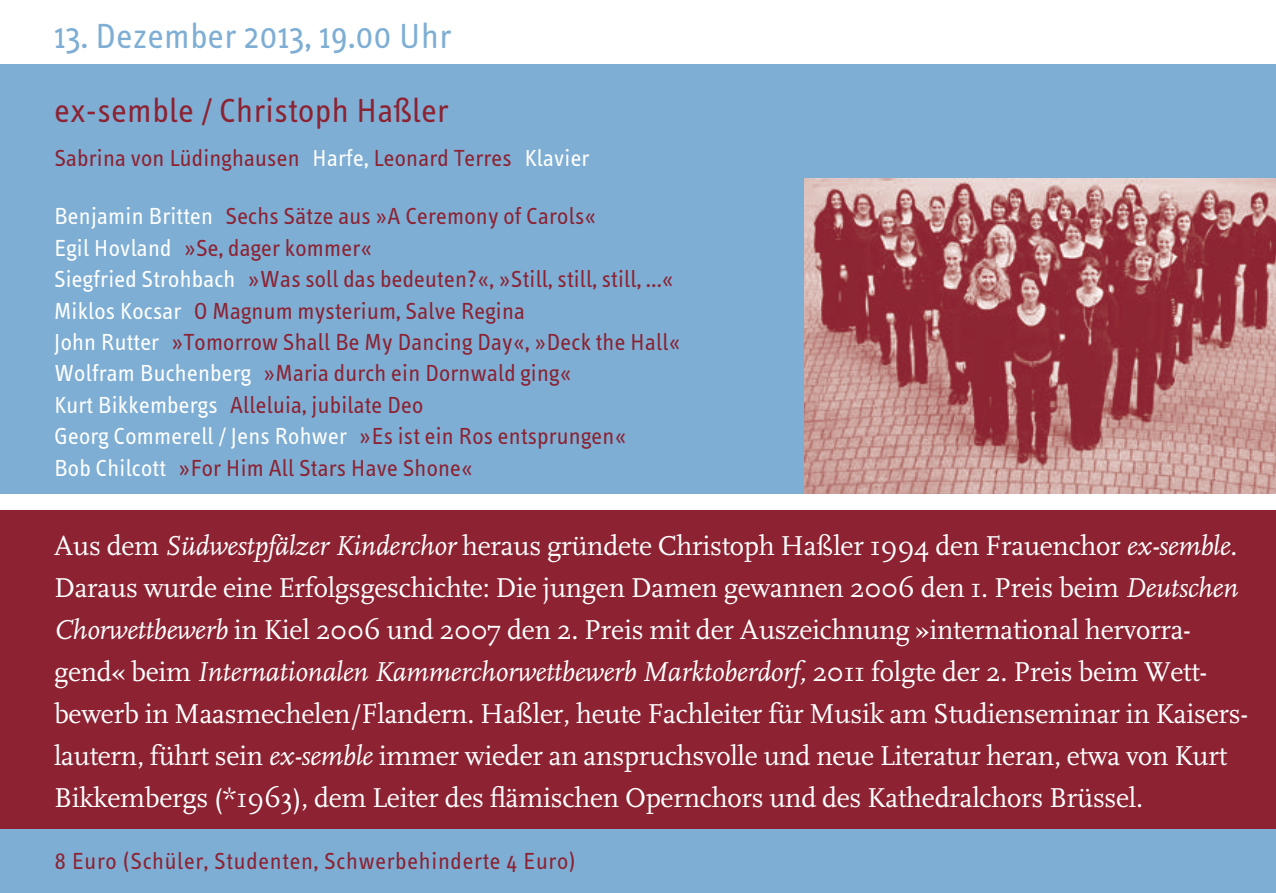
<style>
.page{position:relative;width:1276px;height:893px;background:#fff}
.page>*{position:absolute;margin:0;border:0;box-sizing:border-box;transform-origin:0 0}
.t1{font:36px "Info Text";letter-spacing:.015em;color:#7eaed4}
.t2{font:34.5px "Info Text";letter-spacing:.015em;color:#8c2232}
.t3{font:28.5px/42px "Scala";letter-spacing:-.01em;color:#fff}
.t4{font:24px/31.5px "Info Text";letter-spacing:.01em;color:#8c2232}
.t5{font:24px "Info Text";letter-spacing:.03em;color:#8c2232}
.s1{color:#fff}
.s2{font-style:italic}
</style>
<div class="page">
<div style="left:0;top:510px;width:1276px;height:319px;background:#8c2232"></div>
<div style="left:0;top:64px;width:1276px;height:429px;background:#7eaed4"></div>
<div style="left:0;top:829px;width:1276px;height:64px;background:#7eaed4"></div>
<img style="left:805px;top:179px;width:471px;height:314px">
<p class="t1" style="left:54px;top:16px;width:398px">13. Dezember 2013, 19.00 Uhr</p>
<p class="t2" style="left:54px;top:92px;width:395px">ex-semble / Christoph Haßler</p>
<p class="t4" style="left:54px;top:143px;width:536px">Sabrina von Lüdinghausen <span class="s1">Harfe,</span> Leonard Terres <span class="s1">Klavier</span></p>
<p class="t4" style="left:54px;top:201px;width:628px"><span class="s1">Benjamin Britten</span> Sechs Sätze aus »A Ceremony of Carols«<br><span class="s1">Egil Hovland</span> »Se, dager kommer«<br><span class="s1">Siegfried Strohbach</span> »Was soll das bedeuten?«, »Still, still, still, …« <span class="s1">Miklos Kocsar</span> O Magnum mysterium, Salve Regina<br><span class="s1">John Rutter</span> »Tomorrow Shall Be My Dancing Day«, »Deck the Hall« <span class="s1">Wolfram Buchenberg</span> »Maria durch ein Dornwald ging«<br><span class="s1">Kurt Bikkembergs</span> Alleluia, jubilate Deo<br><span class="s1">Georg Commerell / Jens Rohwer</span> »Es ist ein Ros entsprungen«<br><span class="s1">Bob Chilcott</span> »For Him All Stars Have Shone«</p>
<p class="t3" style="left:54px;top:526px;width:1195px">Aus dem <span class="s2">Südwestpfälzer Kinderchor</span> heraus gründete Christoph Haßler 1994 den Frauenchor <span class="s2">ex-semble.<br></span>Daraus wurde eine Erfolgsgeschichte: Die jungen Damen gewannen 2006 den 1. Preis beim <span class="s2">Deutschen Chorwettbewerb</span> in Kiel 2006 und 2007 den 2. Preis mit der Auszeichnung »international hervorra&shy;gend« beim <span class="s2">Internationalen Kammerchorwettbewerb Marktoberdorf,</span> 2011 folgte der 2. Preis beim Wett&shy;bewerb in Maasmechelen/Flandern. Haßler, heute Fachleiter für Musik am Studienseminar in Kaisers&shy;lautern, führt sein <span class="s2">ex-semble</span> immer wieder an anspruchsvolle und neue Literatur heran, etwa von Kurt Bikkembergs (*1963), dem Leiter des flämischen Opernchors und des Kathedralchors Brüssel.</p>
<p class="t5" style="left:54px;top:847px;width:523px">8 Euro (Schüler, Studenten, Schwerbehinderte 4 Euro)</p>
</div>
